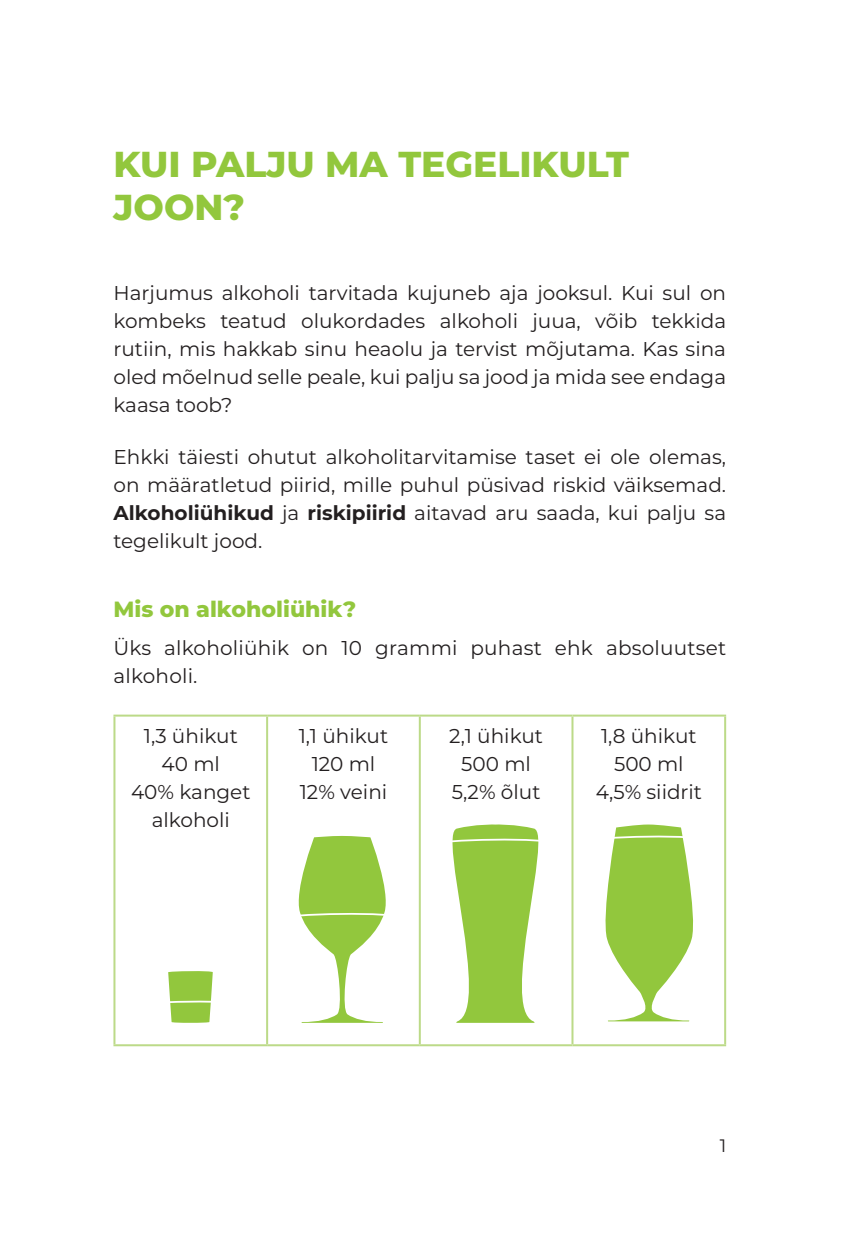
<style>
.page{position:relative;width:868px;height:1248px;background:#fff}
.page>*{position:absolute;margin:0;border:0;box-sizing:border-box;transform-origin:0 0}
.t1{font:800 36px/43.2px "Montserrat";color:#92c73d}
.t2{font:800 22px "Montserrat";color:#92c73d}
.t3{font:20px/28px "Montserrat";color:#231f20;text-align:center}
.t4{font:18px "Montserrat";color:#231f20}
.s1{font-weight:700}
</style>
<div class="page">
<hr style="left:113px;top:716px;width:2px;height:328px;background:#bcda88">
<hr style="left:113px;top:714px;width:154px;height:2px;background:#bcda88">
<hr style="left:267px;top:714px;width:153px;height:2px;background:#bcda88">
<hr style="left:420px;top:714px;width:152px;height:2px;background:#bcda88">
<hr style="left:572px;top:714px;width:154px;height:2px;background:#bcda88">
<hr style="left:266px;top:716px;width:2px;height:328px;background:#bcda88">
<hr style="left:419px;top:716px;width:2px;height:328px;background:#bcda88">
<hr style="left:571px;top:716px;width:2px;height:328px;background:#bcda88">
<hr style="left:724px;top:716px;width:2px;height:328px;background:#bcda88">
<hr style="left:113px;top:1044px;width:154px;height:2px;background:#bcda88">
<hr style="left:267px;top:1044px;width:153px;height:2px;background:#bcda88">
<hr style="left:420px;top:1044px;width:152px;height:2px;background:#bcda88">
<hr style="left:572px;top:1044px;width:154px;height:2px;background:#bcda88">
<svg style="left:452px;top:824px;width:87px;height:198px"></svg>
<svg style="left:298px;top:835px;width:88px;height:187px"></svg>
<svg style="left:605px;top:824px;width:88px;height:197px"></svg>
<svg style="left:168px;top:971px;width:45px;height:52px;background:#9fce55"></svg>
<h1 class="t1" style="left:113px;top:140px;width:517px">KUI PALJU MA TEGELIKULT<br>JOON?</h1>
<p class="t3" style="left:113px;top:278px;width:614px;text-align:justify">Harjumus alkoholi tarvitada kujuneb aja jooksul. Kui sul on kombeks teatud olukordades alkoholi juua, võib tekkida rutiin, mis hakkab sinu heaolu ja tervist mõjutama. Kas sina oled mõelnud selle peale, kui palju sa jood ja mida see endaga kaasa toob?</p>
<p class="t3" style="left:113px;top:442px;width:614px;text-align:justify">Ehkki täiesti ohutut alkoholitarvitamise taset ei ole olemas, on määratletud piirid, mille puhul püsivad riskid väiksemad.<br><span class="s1">Alkoholiühikud</span> ja <span class="s1">riskipiirid</span> aitavad aru saada, kui palju sa tegelikult jood.</p>
<p class="t2" style="left:113px;top:592px;width:244px">Mis on alkoholiühik?</p>
<p class="t3" style="left:113px;top:632px;width:614px;text-align:left">Üks alkoholiühik on 10 grammi puhast ehk absoluutset alkoholi.</p>
<p class="t3" style="left:131px;top:721px;width:121px">1,3 ühikut<br>40 ml<br>40% kanget alkoholi</p>
<p class="t3" style="left:299px;top:721px;width:91px">1,1 ühikut<br>120 ml<br>12% veini</p>
<p class="t3" style="left:449px;top:721px;width:95px">2,1 ühikut<br>500 ml<br>5,2% õlut</p>
<p class="t3" style="left:595px;top:721px;width:108px">1,8 ühikut<br>500 ml<br>4,5% siidrit</p>
<p class="t4" style="left:719px;top:1133px;width:8px">1</p>
</div>
